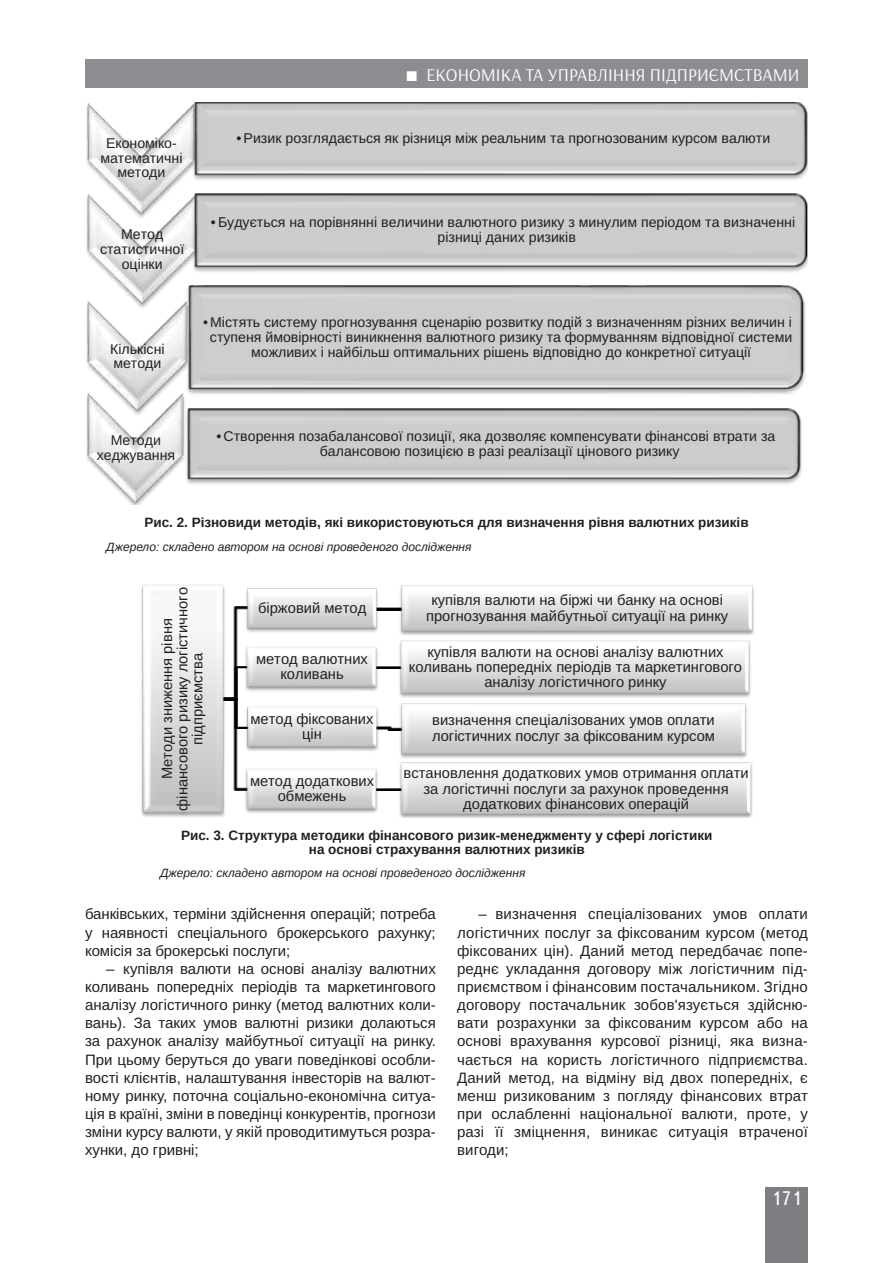
<style>
.page{position:relative;width:893px;height:1263px;background:#fff}
.page>*{position:absolute;margin:0;border:0;box-sizing:border-box;transform-origin:0 0}
.t1{font:19.5px "Ukrainian Text";color:#fff}
.t2{font:18px "Arsenal";color:#fff}
.Текст_основной_G{font:15px/18.1px "Arimo";color:#231f20;text-align:justify}
.t3{font:14.7px/15.1px "Arimo Roman";color:#231f20;text-align:center}
.t4{font:14.1px/14.7px "Arimo Roman";color:#231f20;text-align:center}
.Рисунок{font:700 13.5px "Arimo";color:#231f20}
.Джерело{font:italic 12px "Arimo";color:#231f20}
</style>
<div class="page">
<div style="left:765px;top:1187px;width:43px;height:76px;background:#7c7e81"></div>
<div style="left:85px;top:60px;width:723px;height:28px;background:#8b8d90"></div>
<img style="left:86px;top:103px;width:105px;height:90px">
<img style="left:191px;top:102px;width:617px;height:78px">
<img style="left:86px;top:193px;width:104px;height:107px">
<img style="left:190px;top:192px;width:618px;height:80px">
<img style="left:86px;top:300px;width:99px;height:91px">
<img style="left:185px;top:283px;width:621px;height:111px">
<img style="left:86px;top:391px;width:102px;height:114px">
<img style="left:183px;top:407px;width:619px;height:80px">
<img style="left:233px;top:729px;width:5px;height:62px">
<img style="left:390px;top:726px;width:7px;height:4px">
<img style="left:227px;top:700px;width:11px;height:29px">
<img style="left:385px;top:666px;width:11px;height:3px">
<img style="left:381px;top:607px;width:16px;height:3px">
<img style="left:227px;top:607px;width:16px;height:93px">
<img style="left:141px;top:584px;width:86px;height:233px">
<img style="left:243px;top:588px;width:138px;height:44px">
<img style="left:397px;top:585px;width:357px;height:51px">
<img style="left:243px;top:647px;width:142px;height:44px">
<img style="left:396px;top:640px;width:355px;height:58px">
<img style="left:237px;top:703px;width:153px;height:54px">
<img style="left:397px;top:703px;width:350px;height:55px">
<img style="left:237px;top:765px;width:153px;height:48px">
<img style="left:390px;top:758px;width:363px;height:59px">
<p class="t2" style="left:426px;top:64px;width:375px">ЕКОНОМІКА ТА УПРАВЛІННЯ ПІДПРИЄМСТВАМИ</p>
<p class="t4" style="left:100px;top:136px;width:84px">Економіко&shy;математичні методи</p>
<p class="t4" style="left:237px;top:131px;width:535px">•Ризик розглядається як різниця між реальним та прогнозованим курсом валюти</p>
<p class="t4" style="left:100px;top:227px;width:86px">Метод статистичної оцінки</p>
<p class="t4" style="left:110px;top:342px;width:56px;text-align:left">Кількісні методи</p>
<p class="t4" style="left:211px;top:215px;width:586px">•Будується на порівнянні величини валютного ризику з минулим періодом та визначенні різниці даних ризиків</p>
<p class="t4" style="left:203px;top:315px;width:591px">• Містять систему прогнозування сценарію розвитку подій з визначенням різних величин і ступеня ймовірності виникнення валютного ризику та формуванням відповідної системи можливих і найбільш оптимальних рішень відповідно до конкретної ситуації</p>
<p class="t4" style="left:97px;top:433px;width:80px">Методи хеджування</p>
<p class="t4" style="left:217px;top:429px;width:560px">• Створення позабалансової позиції, яка дозволяє компенсувати фінансові втрати за балансовою позицією в разі реалізації цінового ризику</p>
<p class="Рисунок" style="left:144px;top:513px;width:606px">Рис. 2. Різновиди методів, які використовуються для визначення рівня валютних ризиків</p>
<p class="Джерело" style="left:106px;top:539px;width:367px">Джерело: складено автором на основі проведеного дослідження</p>
<p class="t3" style="left:160px;top:811px;width:225px;rotate:-90deg">Методи зниження рівня фінансового ризику логістичного підприємства</p>
<p class="t3" style="left:258px;top:601px;width:110px">біржовий метод</p>
<p class="t3" style="left:426px;top:593px;width:304px">купівля валюти на біржі чи банку на основі прогнозування майбутньої ситуації на ринку</p>
<p class="t3" style="left:256px;top:652px;width:113px">метод валютних коливань</p>
<p class="t3" style="left:409px;top:644px;width:335px">купівля валюти на основі аналізу валютних коливань попередніх періодів та маркетингового аналізу логістичного ринку</p>
<p class="t3" style="left:250px;top:712px;width:125px">метод фіксованих цін</p>
<p class="t3" style="left:432px;top:713px;width:284px;text-align:left">визначення спеціалізованих умов оплати логістичних послуг за фіксованим курсом</p>
<p class="t3" style="left:250px;top:774px;width:126px">метод додаткових обмежень</p>
<p class="t3" style="left:404px;top:766px;width:347px">встановлення додаткових умов отримання оплати за логістичні послуги за рахунок проведення додаткових фінансових операцій</p>
<p class="Рисунок" style="left:181px;top:826px;width:533px">Рис. 3. Структура методики фінансового ризик-менеджменту у сфері логістики</p>
<p class="Рисунок" style="left:309px;top:840px;width:277px">на основі страхування валютних ризиків</p>
<p class="Джерело" style="left:160px;top:865px;width:367px">Джерело: складено автором на основі проведеного дослідження</p>
<p class="Текст_основной_G" style="left:85px;top:905px;width:352px">банківських, терміни здійснення операцій; потреба у наявності спеціального брокерського рахунку; комісія за брокерські послуги;</p>
<p class="Текст_основной_G" style="left:85px;top:960px;width:352px;text-indent:21px">– купівля валюти на основі аналізу валютних коливань попередніх періодів та маркетингового аналізу логістичного ринку (метод валютних коли&shy;вань). За таких умов валютні ризики долаються за рахунок аналізу майбутньої ситуації на ринку.<br>При цьому беруться до уваги поведінкові особли&shy;вості клієнтів, налаштування інвесторів на валют&shy;ному ринку, поточна соціально-економічна ситуа&shy;ція в країні, зміни в поведінці конкурентів, прогнози зміни курсу валюти, у якій проводитимуться розра&shy;хунки, до гривні;</p>
<p class="Текст_основной_G" style="left:457px;top:905px;width:352px;text-indent:21px">– визначення спеціалізованих умов оплати логістичних послуг за фіксованим курсом (метод фіксованих цін). Даний метод передбачає попе&shy;реднє укладання договору між логістичним під&shy;приємством і фінансовим постачальником. Згідно договору постачальник зобов'язується здійсню&shy;вати розрахунки за фіксованим курсом або на основі врахування курсової різниці, яка визна&shy;чається на користь логістичного підприємства.<br>Даний метод, на відміну від двох попередніх, є менш ризикованим з погляду фінансових втрат при ослабленні національної валюти, проте, у разі її зміцнення, виникає ситуація втраченої вигоди;</p>
<h1 class="t1" style="left:771px;top:1188px;width:32px">171</h1>
</div>
